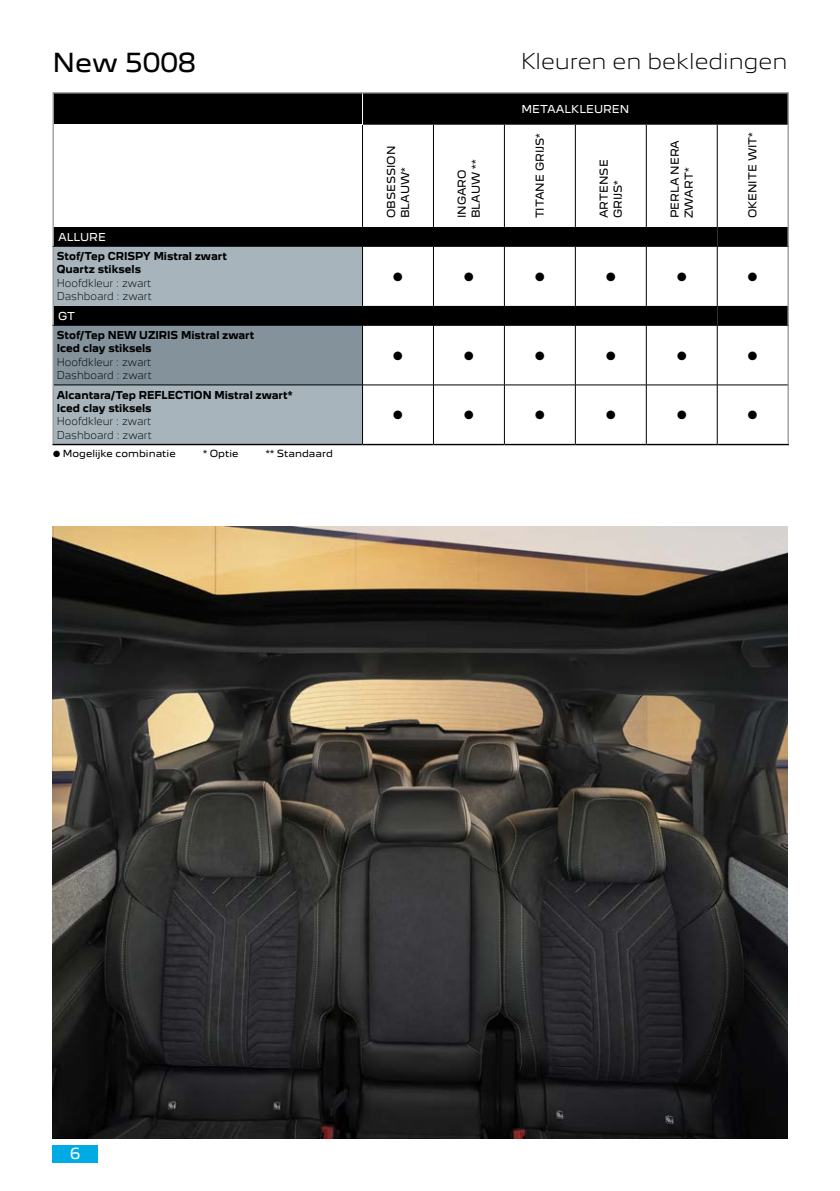
<style>
.page{position:relative;width:840px;height:1191px;background:#fff}
.page>*{position:absolute;margin:0;border:0;box-sizing:border-box;transform-origin:0 0}
.t1{font:24px "Peugeot New";color:#000}
.t2{font:300 20px "Peugeot New";color:#000}
.t3{font:14px "Peugeot New";color:#fff}
.t4{font:12px "Zapf Dingbats ITC";color:#000}
.t5{font:700 10px/13.4px "Peugeot New";color:#000;scale:.9 1}
.t6{font:300 10px/13.4px "Peugeot New";color:#000;scale:.9 1}
.t7{font:10px/14px "Peugeot New";color:#000}
.t8{font:10px "Peugeot New";color:#fff}
.t9{font:9px "Peugeot New";color:#000}
</style>
<div class="page">
<div style="left:52px;top:1145px;width:46px;height:17px;background:#00aae5"></div>
<img style="left:52px;top:526px;width:735px;height:612px">
<svg style="left:54px;top:94px;width:733px;height:231px;fill:#000"></svg>
<div style="left:53px;top:125px;width:309px;height:102px;background:#fff"></div>
<svg style="left:363px;top:125px;width:424px;height:102px"></svg>
<svg style="left:54px;top:247px;width:308px;height:197px;background:#8f9aa0"></svg>
<div style="left:53px;top:325px;width:309px;height:60px;background:#83929b"></div>
<hr style="left:52px;top:125px;width:2px;height:102px;background:#9d9d9c">
<hr style="left:52px;top:246px;width:2px;height:60px;background:#9d9d9c">
<hr style="left:52px;top:325px;width:2px;height:60px;background:#9d9d9c">
<hr style="left:52px;top:385px;width:2px;height:59px;background:#9d9d9c">
<hr style="left:362px;top:125px;width:1px;height:102px;background:#000">
<hr style="left:433px;top:125px;width:1px;height:102px;background:#000">
<hr style="left:504px;top:125px;width:1px;height:102px;background:#000">
<hr style="left:574px;top:125px;width:1px;height:102px;background:#000">
<hr style="left:645px;top:125px;width:1px;height:102px;background:#000">
<hr style="left:52px;top:246px;width:310px;height:1px;background:#000">
<hr style="left:52px;top:325px;width:310px;height:1px;background:#000">
<hr style="left:54px;top:384px;width:308px;height:1px;background:#000">
<hr style="left:362px;top:246px;width:1px;height:60px;background:#000">
<hr style="left:433px;top:246px;width:1px;height:60px;background:#000">
<hr style="left:504px;top:246px;width:1px;height:60px;background:#000">
<hr style="left:574px;top:246px;width:1px;height:60px;background:#000">
<hr style="left:645px;top:246px;width:1px;height:60px;background:#000">
<hr style="left:716px;top:246px;width:1px;height:60px;background:#000">
<hr style="left:362px;top:325px;width:1px;height:60px;background:#000">
<hr style="left:433px;top:325px;width:1px;height:60px;background:#000">
<hr style="left:504px;top:325px;width:1px;height:60px;background:#000">
<hr style="left:574px;top:325px;width:1px;height:60px;background:#000">
<hr style="left:645px;top:325px;width:1px;height:60px;background:#000">
<hr style="left:716px;top:325px;width:1px;height:60px;background:#000">
<hr style="left:362px;top:385px;width:1px;height:59px;background:#000">
<hr style="left:433px;top:385px;width:1px;height:59px;background:#000">
<hr style="left:504px;top:385px;width:1px;height:59px;background:#000">
<hr style="left:574px;top:385px;width:1px;height:59px;background:#000">
<hr style="left:645px;top:385px;width:1px;height:59px;background:#000">
<hr style="left:716px;top:385px;width:1px;height:59px;background:#000">
<hr style="left:362px;top:246px;width:71px;height:1px;background:#000">
<hr style="left:433px;top:246px;width:71px;height:1px;background:#000">
<hr style="left:504px;top:246px;width:71px;height:1px;background:#000">
<hr style="left:575px;top:246px;width:71px;height:1px;background:#000">
<hr style="left:646px;top:246px;width:70px;height:1px;background:#000">
<hr style="left:716px;top:246px;width:72px;height:1px;background:#000">
<hr style="left:362px;top:325px;width:71px;height:1px;background:#000">
<hr style="left:433px;top:325px;width:71px;height:1px;background:#000">
<hr style="left:504px;top:325px;width:71px;height:1px;background:#000">
<hr style="left:575px;top:325px;width:71px;height:1px;background:#000">
<hr style="left:646px;top:325px;width:70px;height:1px;background:#000">
<hr style="left:716px;top:325px;width:72px;height:1px;background:#000">
<hr style="left:362px;top:384px;width:71px;height:1px;background:#000">
<hr style="left:433px;top:384px;width:71px;height:1px;background:#000">
<hr style="left:504px;top:384px;width:71px;height:1px;background:#000">
<hr style="left:575px;top:384px;width:71px;height:1px;background:#000">
<hr style="left:646px;top:384px;width:70px;height:1px;background:#000">
<hr style="left:716px;top:384px;width:72px;height:1px;background:#000">
<hr style="left:52px;top:444px;width:310px;height:1px;background:#000">
<hr style="left:362px;top:444px;width:71px;height:1px;background:#000">
<hr style="left:433px;top:444px;width:71px;height:1px;background:#000">
<hr style="left:504px;top:444px;width:71px;height:1px;background:#000">
<hr style="left:575px;top:444px;width:71px;height:1px;background:#000">
<hr style="left:646px;top:444px;width:70px;height:1px;background:#000">
<hr style="left:716px;top:444px;width:72px;height:1px;background:#000">
<svg style="left:52px;top:227px;width:2px;height:19px"></svg>
<svg style="left:52px;top:306px;width:2px;height:19px"></svg>
<hr style="left:52px;top:92px;width:310px;height:2px;background:#9d9d9c">
<hr style="left:52px;top:94px;width:2px;height:31px;background:#9d9d9c">
<hr style="left:787px;top:125px;width:1px;height:102px;background:#9d9d9c">
<hr style="left:787px;top:246px;width:1px;height:60px;background:#9d9d9c">
<hr style="left:787px;top:385px;width:1px;height:59px;background:#9d9d9c">
<hr style="left:787px;top:325px;width:1px;height:60px;background:#9d9d9c">
<svg style="left:787px;top:227px;width:1px;height:19px"></svg>
<hr style="left:362px;top:92px;width:71px;height:2px;background:#9d9d9c">
<hr style="left:433px;top:92px;width:71px;height:2px;background:#9d9d9c">
<hr style="left:504px;top:92px;width:71px;height:2px;background:#9d9d9c">
<hr style="left:575px;top:92px;width:71px;height:2px;background:#9d9d9c">
<hr style="left:646px;top:92px;width:70px;height:2px;background:#9d9d9c">
<hr style="left:716px;top:92px;width:72px;height:2px;background:#9d9d9c">
<hr style="left:362px;top:94px;width:1px;height:31px;background:#fff">
<hr style="left:787px;top:94px;width:1px;height:31px;background:#9d9d9c">
<svg style="left:787px;top:306px;width:1px;height:19px"></svg>
<hr style="left:716px;top:125px;width:1px;height:102px;background:#000">
<h1 class="t1" style="left:52px;top:42px;width:145px">New 5008</h1>
<h2 class="t2" style="left:520px;top:44px;width:268px">Kleuren en bekledingen</h2>
<p class="t8" style="left:521px;top:101px;width:109px">METAALKLEUREN</p>
<p class="t7" style="left:383px;top:218px;width:74px;rotate:-90deg">OBSESSION<br>BLAUW*</p>
<p class="t7" style="left:666px;top:218px;width:80px;rotate:-90deg">PERLA NERA<br>ZWART*</p>
<p class="t7" style="left:744px;top:218px;width:88px;rotate:-90deg">OKENITE WIT*</p>
<p class="t7" style="left:531px;top:218px;width:87px;rotate:-90deg">TITANE GRIJS*</p>
<p class="t7" style="left:454px;top:218px;width:60px;rotate:-90deg">INGARO<br>BLAUW **</p>
<p class="t7" style="left:595px;top:218px;width:60px;rotate:-90deg">ARTENSE<br>GRIJS*</p>
<p class="t8" style="left:58px;top:228px;width:49px">ALLURE</p>
<p class="t5" style="left:57px;top:248px;width:190px">Stof/Tep CRISPY Mistral zwart<br>Quartz stiksels</p>
<p class="t6" style="left:57px;top:275px;width:107px">Hoofdkleur : zwart<br>Dashboard : zwart</p>
<p class="t8" style="left:58px;top:307px;width:18px">GT</p>
<p class="t5" style="left:57px;top:327px;width:221px">Stof/Tep NEW UZIRIS Mistral zwart<br>Iced clay stiksels</p>
<p class="t6" style="left:57px;top:354px;width:107px">Hoofdkleur : zwart<br>Dashboard : zwart</p>
<p class="t5" style="left:57px;top:387px;width:263px">Alcantara/Tep REFLECTION Mistral zwart*<br>Iced clay stiksels</p>
<p class="t6" style="left:57px;top:414px;width:107px">Hoofdkleur : zwart<br>Dashboard : zwart</p>
<p class="t9" style="left:53px;top:446px;width:124px">● Mogelijke combinatie</p>
<p class="t9" style="left:203px;top:446px;width:37px">* Optie</p>
<p class="t9" style="left:266px;top:446px;width:68px">** Standaard</p>
<p class="t4" style="left:393px;top:271px;width:11px">●</p>
<p class="t4" style="left:464px;top:271px;width:11px">●</p>
<p class="t4" style="left:535px;top:271px;width:11px">●</p>
<p class="t4" style="left:605px;top:271px;width:11px">●</p>
<p class="t4" style="left:676px;top:271px;width:11px">●</p>
<p class="t4" style="left:747px;top:271px;width:11px">●</p>
<p class="t4" style="left:393px;top:350px;width:11px">●</p>
<p class="t4" style="left:464px;top:350px;width:11px">●</p>
<p class="t4" style="left:535px;top:350px;width:11px">●</p>
<p class="t4" style="left:605px;top:350px;width:11px">●</p>
<p class="t4" style="left:676px;top:350px;width:11px">●</p>
<p class="t4" style="left:747px;top:350px;width:11px">●</p>
<p class="t4" style="left:393px;top:409px;width:11px">●</p>
<p class="t4" style="left:464px;top:409px;width:11px">●</p>
<p class="t4" style="left:535px;top:409px;width:11px">●</p>
<p class="t4" style="left:605px;top:409px;width:11px">●</p>
<p class="t4" style="left:676px;top:409px;width:11px">●</p>
<p class="t4" style="left:747px;top:409px;width:11px">●</p>
<h3 class="t3" style="left:70px;top:1142px;width:12px">6</h3>
</div>
